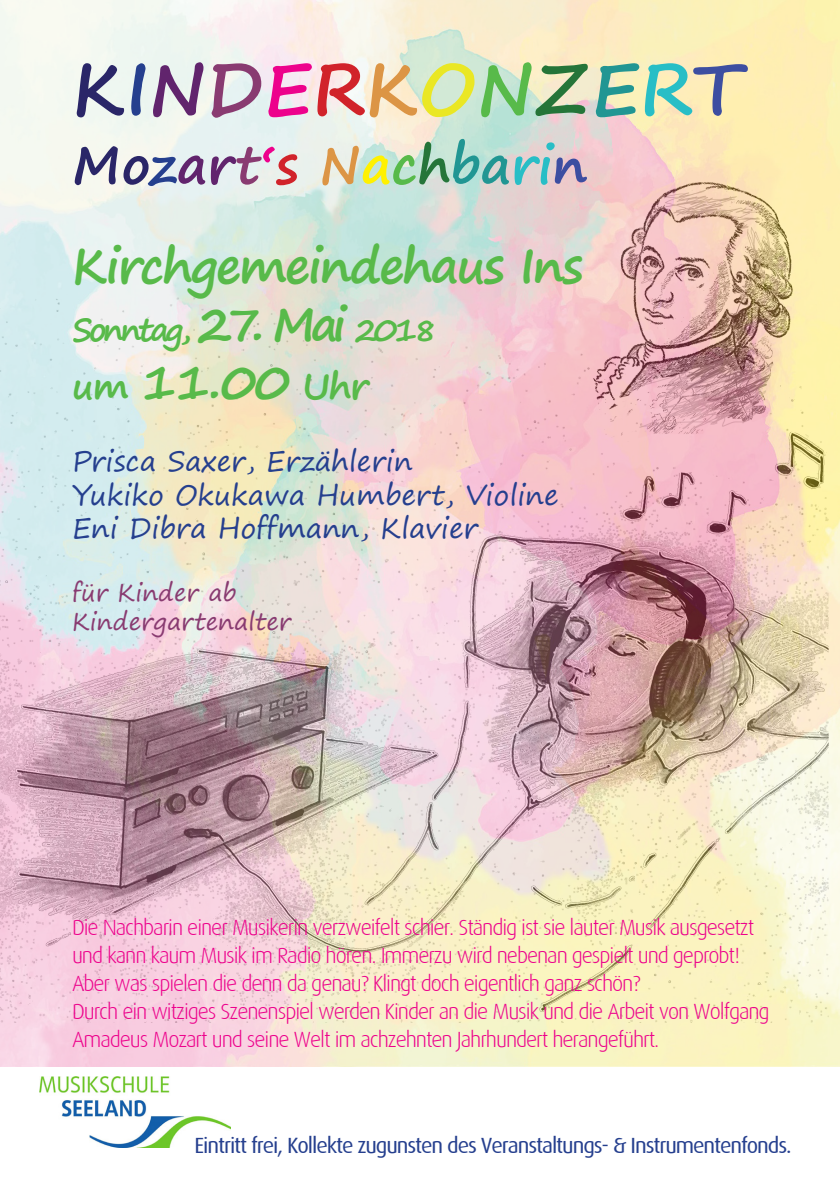
<style>
.page{position:relative;width:840px;height:1191px;background:#fff}
.page>*{position:absolute;margin:0;border:0;box-sizing:border-box;transform-origin:0 0}
.t1{font:700 72px "Segoe Print";color:#2a2668}
.t2{font:700 52px "Segoe Print";color:#2a2668}
.t3{font:700 48px "Segoe Print";letter-spacing:-.04em;color:#58ba4a}
.t4{font:700 36px "Segoe Print";color:#58ba4a}
.t5{font:700 32px "Segoe Print";letter-spacing:-.11em;color:#58ba4a}
.t6{font:28px "Segoe Print";color:#253f8e}
.t7{font:24px/28.8px "Segoe Print";color:#893b71}
.t8{font:300 22px/28px "Dax";letter-spacing:-.05em;color:#ed028c}
.t9{font:22px "Dax";letter-spacing:-.05em;color:#253f8e}
.s1{color:#253f8e}
.s2{color:#61246d}
.s3{color:#893b71}
.s4{color:#ed028c}
.s5{color:#d1232a}
.s6{color:#dc9545}
.s7{color:#eae724}
.s8{color:#58ba4a}
.s9{color:#257539}
.s10{color:#219693}
.s11{color:#28bec6}
.s12{color:#3d4ea1}
.s13{color:#fff101}
.s14{font-size:48px}
.s15{font-size:46px}
</style>
<div class="page">
<img style="left:40px;top:1076px;width:190px;height:71px">
<img style="left:0;top:0;width:839px;height:1066px">
<p class="t1" style="left:72px;top:23px;width:669px">K<span class="s1">I</span><span class="s2">N</span><span class="s3">D</span><span class="s4">E</span><span class="s5">R</span><span class="s6">K</span><span class="s7">O</span><span class="s8">N</span><span class="s9">Z</span><span class="s10">E</span><span class="s11">R</span><span class="s12">T</span></p>
<p class="t2" style="left:72px;top:117px;width:516px">Mo<span class="s1">z</span><span class="s2">ar</span><span class="s3">t</span><span class="s4">‘</span><span class="s5">s</span> <span class="s6">N</span><span class="s13">a</span><span class="s8">c</span><span class="s9">h</span><span class="s10">ba</span><span class="s11">ri</span><span class="s12">n</span></p>
<p class="t3" style="left:72px;top:222px;width:512px">Kirchgemeindehaus Ins</p>
<p class="t5" style="left:72px;top:300px;width:366px">Sonntag, <span class="s14">27.</span> <span class="s15">Mai</span> 2018</p>
<p class="t4" style="left:72px;top:353px;width:298px">um <span class="s14">11.00</span> Uhr</p>
<p class="t6" style="left:72px;top:436px;width:342px">Prisca Saxer, Erzählerin</p>
<p class="t6" style="left:72px;top:470px;width:488px">Yukiko Okukawa Humbert, Violine</p>
<p class="t6" style="left:72px;top:503px;width:407px">Eni Dibra Hoffmann, Klavier</p>
<p class="t7" style="left:72px;top:577px;width:220px">für Kinder ab<br>Kindergartenalter</p>
<p class="t8" style="left:72px;top:913px;width:683px">Die Nachbarin einer Musikerin verzweifelt schier. Ständig ist sie lauter Musik ausgesetzt und kann kaum Musik im Radio hören. Immerzu wird nebenan gespielt und geprobt!</p>
<p class="t8" style="left:72px;top:969px;width:698px">Aber was spielen die denn da genau? Klingt doch eigentlich ganz schön?<br>Durch ein witziges Szenenspiel werden Kinder an die Musik und die Arbeit von Wolfgang<br>Amadeus Mozart und seine Welt im achzehnten Jahrhundert herangeführt.</p>
<p class="t9" style="left:194px;top:1133px;width:598px">Eintritt frei, Kollekte zugunsten des Veranstaltungs- &amp; Instrumentenfonds.</p>
</div>
